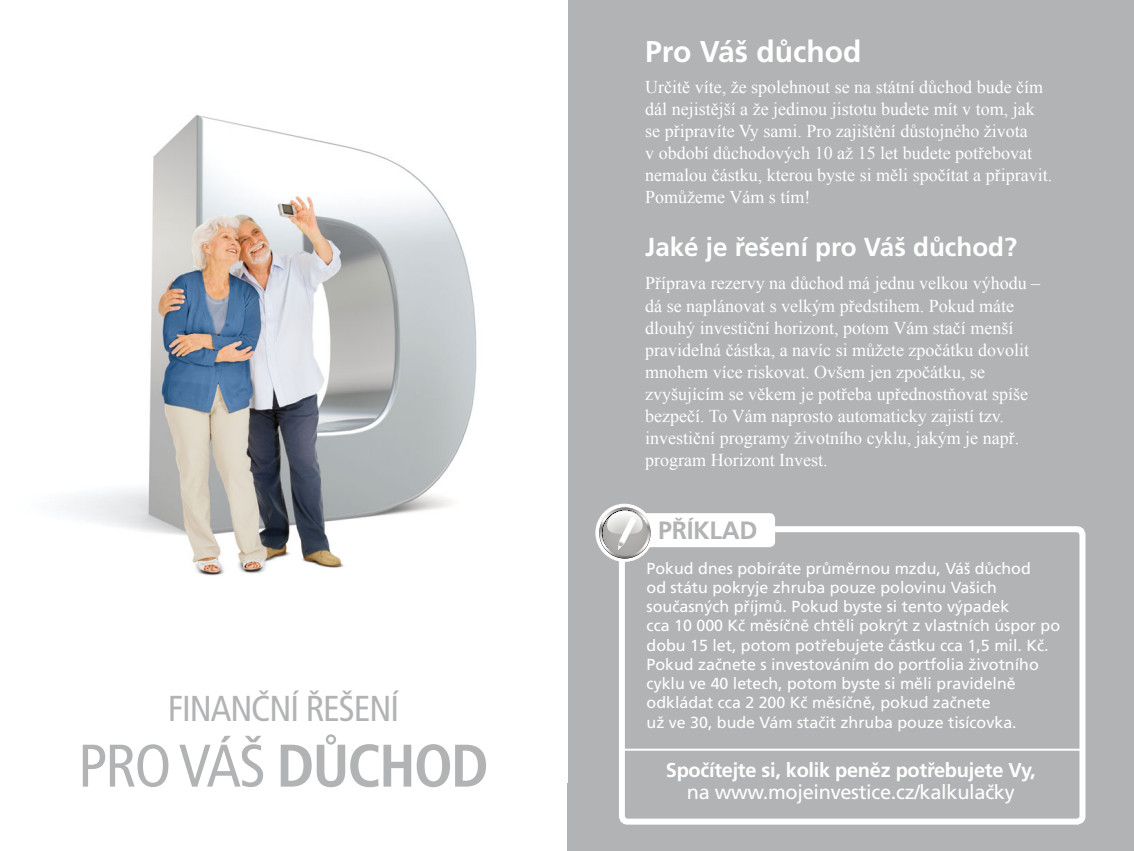
<style>
.page{position:relative;width:1134px;height:851px;background:#fff}
.page>*{position:absolute;margin:0;border:0;box-sizing:border-box;transform-origin:0 0}
.t1{font:condensed 60px "Frutiger CE";letter-spacing:-.03em;color:#b1b3b4}
.t2{font:condensed 36px "Frutiger CE";letter-spacing:-.03em;color:#b1b3b4}
.t3{font:700 30px "Frutiger CE";color:#fff}
.t4{font:700 26px "Frutiger CE";color:#fff}
.t5{font:700 25px "Frutiger CE";letter-spacing:-.015em;color:#b1b3b4}
.t6{font:700 20px "Frutiger CE";letter-spacing:-.015em;color:#fff}
.t7{font:20px "Frutiger CE";letter-spacing:-.015em;color:#fff}
.t8{font:18px/22px "Times New Roman";color:#fff}
.t9{font:16px/19.2px "Frutiger CE";color:#fff}
.s1{font-weight:700}
</style>
<div class="page">
<div style="left:550px;top:0;width:584px;height:850px;background:#b1b3b4"></div>
<div style="left:619px;top:526px;width:466px;height:298px;border:6px solid #fff;border-radius:6px"></div>
<hr style="left:622px;top:748px;width:462px;height:2px;background:#fff">
<div style="left:618px;top:513px;width:157px;height:34px;background:#fff;border-radius:6px"></div>
<svg style="left:595px;top:503px;width:58px;height:58px"></svg>
<svg style="left:599px;top:507px;width:51px;height:51px"></svg>
<div style="left:602px;top:509px;width:46px;height:46px;background:#a9a8a6;border-radius:50%"></div>
<svg style="left:607px;top:510px;width:36px;height:40px"></svg>
<div style="left:0;top:0;width:567px;height:850px;background:#fff"></div>
<img style="left:61px;top:115px;width:416px;height:461px">
<h2 class="t2" style="left:168px;top:692px;width:233px">FINANČNÍ ŘEŠENÍ</h2>
<h1 class="t1" style="left:78px;top:740px;width:412px">PRO VÁŠ <span class="s1">DŮCHOD</span></h1>
<h3 class="t3" style="left:645px;top:38px;width:218px">Pro Váš důchod</h3>
<p class="t8" style="left:645px;top:76px;width:408px">Určitě víte, že spolehnout se na státní důchod bude čím dál nejistější a že jedinou jistotu budete mít v tom, jak se připravíte Vy sami. Pro zajištění důstojného života<br>v období důchodových 10 až 15 let budete potřebovat nemalou částku, kterou byste si měli spočítat a připravit.<br>Pomůžeme Vám s tím!</p>
<h3 class="t4" style="left:645px;top:236px;width:373px">Jaké je řešení pro Váš důchod?</h3>
<p class="t8" style="left:645px;top:272px;width:396px">Příprava rezervy na důchod má jednu velkou výhodu – dá se naplánovat s velkým předstihem. Pokud máte dlouhý investiční horizont, potom Vám stačí menší pravidelná částka, a navíc si můžete zpočátku dovolit mnohem více riskovat. Ovšem jen zpočátku, se zvyšujícím se věkem je potřeba upřednostňovat spíše bezpečí. To Vám naprosto automaticky zajistí tzv. investiční programy životního cyklu, jakým je např. program Horizont Invest.</p>
<h3 class="t5" style="left:658px;top:520px;width:101px">PŘÍKLAD</h3>
<p class="t9" style="left:647px;top:559px;width:415px">Pokud dnes pobíráte průměrnou mzdu, Váš důchod<br>od státu pokryje zhruba pouze polovinu Vašich současných příjmů. Pokud byste si tento výpadek<br>cca 10 000 Kč měsíčně chtěli pokrýt z vlastních úspor po dobu 15 let, potom potřebujete částku cca 1,5 mil. Kč.<br>Pokud začnete s investováním do portfolia životního cyklu ve 40 letech, potom byste si měli pravidelně odkládat cca 2 200 Kč měsíčně, pokud začnete<br>už ve 30, bude Vám stačit zhruba pouze tisícovka.</p>
<p class="t6" style="left:666px;top:761px;width:371px">Spočítejte si, kolik peněz potřebujete Vy,</p>
<p class="t7" style="left:687px;top:783px;width:329px">na www.mojeinvestice.cz/kalkulačky</p>
</div>
